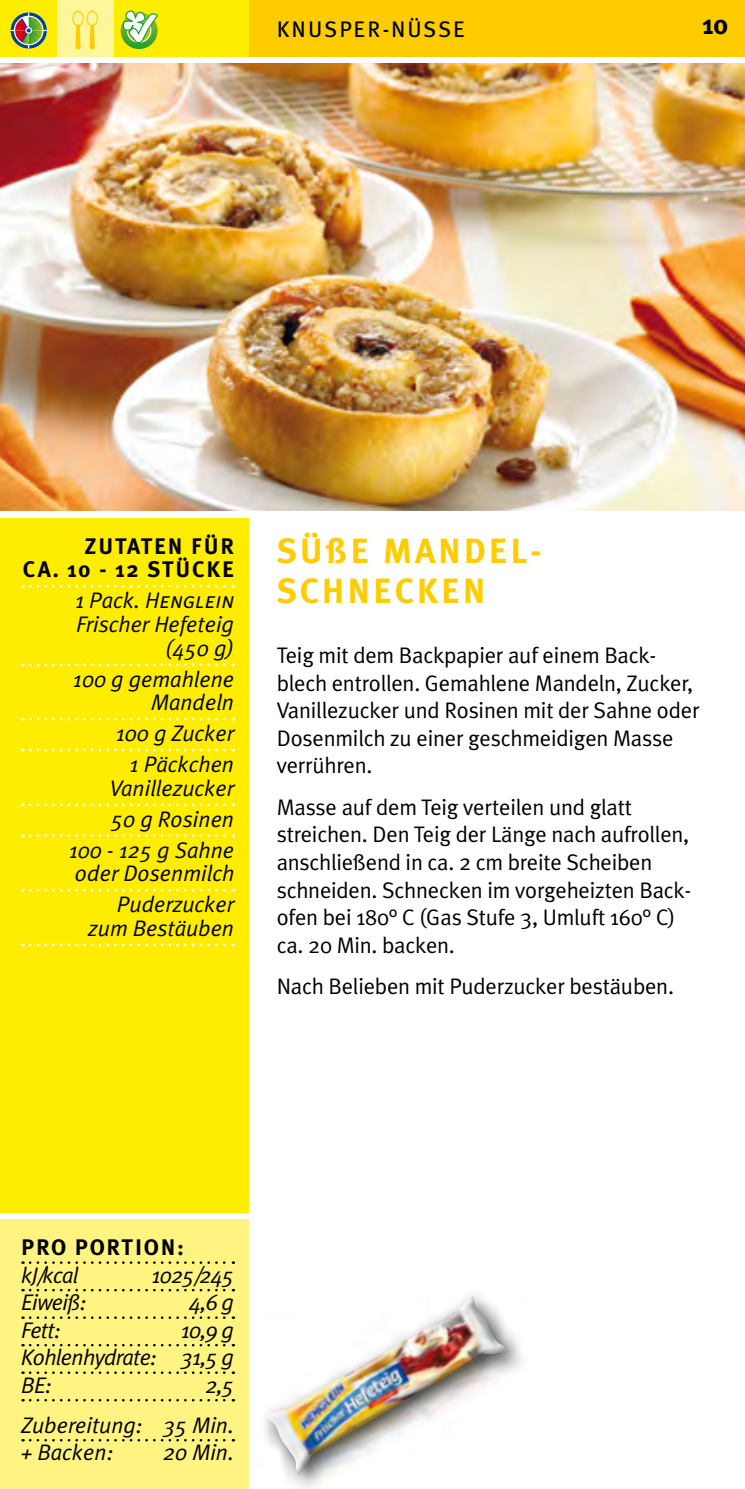
<style>
.page{position:relative;width:745px;height:1489px;background:#fff}
.page>*{position:absolute;margin:0;border:0;box-sizing:border-box;transform-origin:0 0}
.t1{font:700 35px/40px "Meta Plus";letter-spacing:.08em;color:#fecc00}
.t2{font:700 27.5px "Meta Plus";color:#000}
.t3{font:22.5px/27.5px "Meta Plus Normal";letter-spacing:-.01em;color:#000}
.t4{font:italic 22.5px/30.8px "Meta Plus Normal";color:#000;text-align:right}
.t5{font:700 22.5px/23.8px "Meta Plus";letter-spacing:.08em;color:#000;text-align:right}
.t6{font:italic 22.5px "Meta Plus Normal Caps";color:#000}
.t7{font:22.5px "Meta Plus";letter-spacing:.085em;color:#000}
.s1{font-family:"Meta Plus Normal"}
</style>
<div class="page">
<div style="left:0;top:0;width:744px;height:57px;background:#fecc00"></div>
<div style="left:0;top:0;width:248px;height:57px;background:#ffed00"></div>
<img style="left:0;top:64px;width:744px;height:446px">
<div style="left:0;top:517px;width:248px;height:695px;background:#ffed00"></div>
<svg style="left:30px;top:585px;width:204px;height:2px"></svg>
<svg style="left:30px;top:663px;width:204px;height:3px"></svg>
<svg style="left:30px;top:718px;width:204px;height:2px"></svg>
<svg style="left:30px;top:749px;width:204px;height:2px"></svg>
<svg style="left:30px;top:803px;width:204px;height:3px"></svg>
<svg style="left:30px;top:834px;width:204px;height:2px"></svg>
<svg style="left:30px;top:889px;width:204px;height:2px"></svg>
<svg style="left:30px;top:943px;width:204px;height:3px"></svg>
<div style="left:57px;top:0;width:56px;height:57px;background:#fff59b"></div>
<svg style="left:72px;top:11px;width:26px;height:38px"></svg>
<div style="left:0;top:1219px;width:248px;height:269px;background:#fff381"></div>
<svg style="left:30px;top:1261px;width:204px;height:2px"></svg>
<svg style="left:30px;top:1288px;width:204px;height:3px"></svg>
<svg style="left:30px;top:1316px;width:204px;height:2px"></svg>
<svg style="left:30px;top:1343px;width:204px;height:3px"></svg>
<svg style="left:30px;top:1371px;width:204px;height:2px"></svg>
<svg style="left:30px;top:1399px;width:204px;height:2px"></svg>
<svg style="left:30px;top:1439px;width:204px;height:2px"></svg>
<img style="left:265px;top:1295px;width:255px;height:187px">
<svg style="left:120px;top:12px;width:37px;height:37px"></svg>
<svg style="left:121px;top:10px;width:37px;height:35px"></svg>
<svg style="left:11px;top:12px;width:36px;height:37px"></svg>
<hr style="left:28px;top:12px;width:1px;height:37px;background:#fff">
<hr style="left:11px;top:30px;width:36px;height:1px;background:#fff">
<div style="left:14px;top:16px;width:30px;height:29px;border:1px solid #fff;border-radius:50%"></div>
<svg style="left:14px;top:16px;width:29px;height:29px"></svg>
<p class="t7" style="left:276px;top:16px;width:189px">KNUSPER-NÜSSE</p>
<p class="t2" style="left:702px;top:8px;width:27px">10</p>
<p class="t5" style="left:23px;top:533px;width:212px">ZUTATEN FÜR<br>CA. 10 - 12 STÜCKE</p>
<p class="t6" style="left:75px;top:587px;width:160px"><span class="s1">1 Pack.</span> Henglein</p>
<p class="t4" style="left:76px;top:612px;width:159px;line-height:23.8px">Frischer Hefeteig (450 g)</p>
<p class="t4" style="left:73px;top:666px;width:162px;line-height:23.8px">100 g gemahlene<br>Mandeln</p>
<p class="t4" style="left:116px;top:717px;width:120px">100 g Zucker<br>1 Päckchen</p>
<p class="t4" style="left:69px;top:772px;width:167px">Vanillezucker<br>50 g Rosinen<br>100 - 125 g Sahne</p>
<p class="t4" style="left:75px;top:857px;width:161px">oder Dosenmilch<br>Puderzucker</p>
<p class="t4" style="left:88px;top:912px;width:147px">zum Bestäuben</p>
<h1 class="t1" style="left:276px;top:531px;width:267px">SÜßE MANDEL-<br>SCHNECKEN</h1>
<p class="t3" style="left:276px;top:641px;width:424px">Teig mit dem Backpapier auf einem Back&shy;blech entrollen. Gemahlene Mandeln, Zucker, Vanillezucker und Rosinen mit der Sahne oder Dosenmilch zu einer geschmeidigen Masse verrühren.</p>
<p class="t3" style="left:276px;top:793px;width:416px">Masse auf dem Teig verteilen und glatt streichen. Den Teig der Länge nach aufrollen, anschließend in ca. 2 cm breite Scheiben schneiden. Schnecken im vorgeheizten Back&shy;ofen bei 180° C (Gas Stufe 3, Umluft 160° C) ca. 20 Min. backen.</p>
<p class="t3" style="left:276px;top:972px;width:398px">Nach Belieben mit Puderzucker bestäuben.</p>
<p class="t5" style="left:21px;top:1235px;width:164px">PRO PORTION:</p>
<p class="t4" style="left:21px;top:1258px;width:59px">kJ/kcal</p>
<p class="t4" style="left:151px;top:1258px;width:84px">1025/245</p>
<p class="t4" style="left:21px;top:1286px;width:67px">Eiweiß:</p>
<p class="t4" style="left:189px;top:1286px;width:46px">4,6 g</p>
<p class="t4" style="left:21px;top:1313px;width:41px">Fett:</p>
<p class="t4" style="left:21px;top:1315px;width:214px;line-height:27.5px;text-align:justify;text-indent:159px">10,9 g Kohlenhydrate: 31,5 g BE:</p>
<p class="t4" style="left:21px;top:1364px;width:214px;line-height:40px">2,5<br>Zubereitung: 35 Min.</p>
<p class="t4" style="left:21px;top:1436px;width:94px">+ Backen:</p>
<p class="t4" style="left:163px;top:1436px;width:72px">20 Min.</p>
</div>
